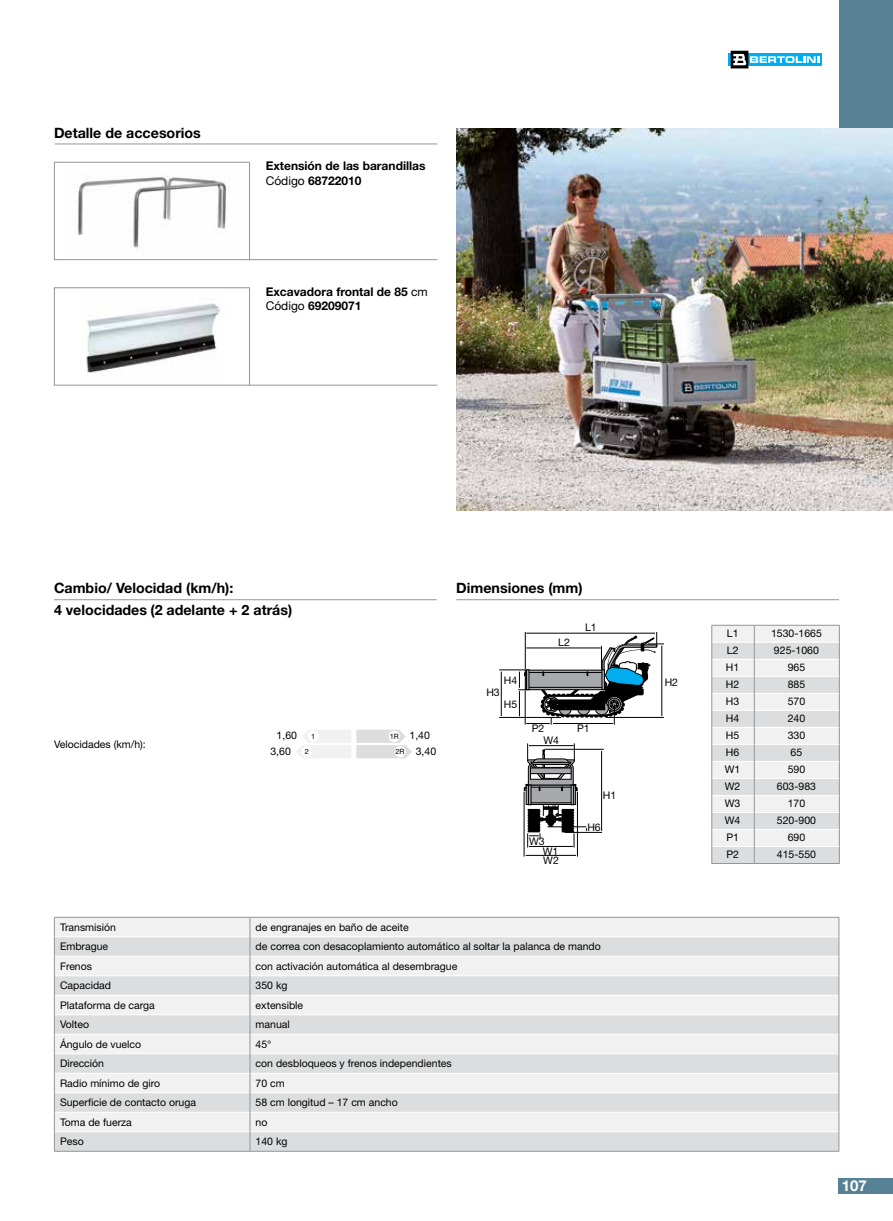
<style>
.page{position:relative;width:893px;height:1221px;background:#fff}
.page>*{position:absolute;margin:0;border:0;box-sizing:border-box;transform-origin:0 0}
.t1{font:700 15px "Helvetica Neue LT Std";color:#fff}
.t2{font:700 14.25px "Helvetica Neue LT Std";color:#000}
.t3{font:700 12px/14.4px "Helvetica Neue LT Std";color:#000}
.t4{font:10.5px/15.5px "Helvetica Neue LT Std";color:#000;text-align:center}
.t5{font:7.35px "Helvetica Neue LT Std";color:#000}
.s1{font-weight:400}
</style>
<div class="page">
<div style="left:839px;top:1178px;width:54px;height:15px;background:#578295"></div>
<svg style="left:728px;top:53px;width:94px;height:13px"></svg>
<svg style="left:733px;top:53px;width:13px;height:13px"></svg>
<div style="left:731px;top:51px;width:17px;height:17px;border:1px solid #000"></div>
<svg style="left:733px;top:54px;width:86px;height:11px"></svg>
<div style="left:839px;top:0;width:54px;height:128px;background:#578295"></div>
<div style="left:55px;top:917px;width:783px;height:19px;background:#f1f1f2"></div>
<svg style="left:55px;top:937px;width:783px;height:213px;fill:#dcddde"></svg>
<hr style="left:55px;top:955px;width:195px;height:1px;background:#fff">
<hr style="left:250px;top:955px;width:588px;height:1px;background:#fff">
<hr style="left:55px;top:975px;width:195px;height:1px;background:#fff">
<hr style="left:250px;top:975px;width:588px;height:1px;background:#fff">
<hr style="left:55px;top:994px;width:195px;height:1px;background:#fff">
<hr style="left:250px;top:994px;width:588px;height:1px;background:#fff">
<hr style="left:55px;top:1014px;width:195px;height:1px;background:#fff">
<hr style="left:250px;top:1014px;width:588px;height:1px;background:#fff">
<hr style="left:55px;top:1033px;width:195px;height:1px;background:#fff">
<hr style="left:250px;top:1033px;width:588px;height:1px;background:#fff">
<hr style="left:55px;top:1053px;width:195px;height:1px;background:#fff">
<hr style="left:250px;top:1053px;width:588px;height:1px;background:#fff">
<hr style="left:55px;top:1072px;width:195px;height:1px;background:#fff">
<hr style="left:250px;top:1072px;width:588px;height:1px;background:#fff">
<hr style="left:55px;top:1092px;width:195px;height:1px;background:#fff">
<hr style="left:250px;top:1092px;width:588px;height:1px;background:#fff">
<hr style="left:55px;top:1111px;width:195px;height:1px;background:#fff">
<hr style="left:250px;top:1111px;width:588px;height:1px;background:#fff">
<hr style="left:55px;top:1131px;width:195px;height:1px;background:#fff">
<hr style="left:250px;top:1131px;width:588px;height:1px;background:#fff">
<svg style="left:250px;top:917px;width:1px;height:233px"></svg>
<hr style="left:54px;top:1150px;width:196px;height:1px;background:#939598">
<hr style="left:250px;top:1150px;width:589px;height:1px;background:#939598">
<hr style="left:54px;top:916px;width:196px;height:1px;background:#939598">
<hr style="left:250px;top:916px;width:589px;height:1px;background:#939598">
<svg style="left:54px;top:917px;width:1px;height:233px"></svg>
<svg style="left:838px;top:917px;width:1px;height:233px"></svg>
<img style="left:456px;top:128px;width:437px;height:383px">
<hr style="left:249px;top:259px;width:188px;height:1px;background:#939598">
<div style="left:54px;top:287px;width:196px;height:98px;border:1px solid #939598"></div>
<hr style="left:55px;top:144px;width:382px;height:1px;background:#939598">
<hr style="left:249px;top:385px;width:188px;height:1px;background:#939598">
<hr style="left:456px;top:599px;width:383px;height:1px;background:#939598">
<hr style="left:54px;top:599px;width:383px;height:1px;background:#939598">
<hr style="left:711px;top:863px;width:43px;height:1px;background:#939598">
<hr style="left:754px;top:863px;width:86px;height:1px;background:#939598">
<svg style="left:711px;top:625px;width:129px;height:238px"></svg>
<svg style="left:499px;top:632px;width:165px;height:93px"></svg>
<hr style="left:548px;top:826px;width:38px;height:1px;background:#000">
<hr style="left:544px;top:749px;width:60px;height:1px;background:#000">
<hr style="left:564px;top:832px;width:38px;height:1px;background:#000">
<hr style="left:601px;top:751px;width:1px;height:79px;background:#000">
<div style="left:526px;top:785px;width:50px;height:19px;background:#a7a9ac"></div>
<div style="left:526px;top:785px;width:50px;height:19px;border:1px solid #000"></div>
<hr style="left:531px;top:802px;width:40px;height:1px;background:#000">
<div style="left:528px;top:784px;width:3px;height:20px;border:1px solid #000"></div>
<div style="left:571px;top:784px;width:3px;height:20px;border:1px solid #000"></div>
<hr style="left:526px;top:855px;width:50px;height:1px;background:#000">
<hr style="left:524px;top:791px;width:1px;height:65px;background:#000">
<hr style="left:577px;top:791px;width:1px;height:65px;background:#000">
<svg style="left:527px;top:803px;width:48px;height:44px"></svg>
<svg style="left:524px;top:743px;width:53px;height:47px"></svg>
<img style="left:86px;top:303px;width:134px;height:70px">
<svg style="left:296px;top:729px;width:116px;height:29px"></svg>
<div style="left:389px;top:730px;width:11px;height:12px;background:#fff;border-radius:50%"></div>
<div style="left:308px;top:730px;width:11px;height:12px;background:#fff;border-radius:50%"></div>
<div style="left:394px;top:746px;width:12px;height:11px;background:#fff;border-radius:50%"></div>
<div style="left:301px;top:746px;width:12px;height:11px;background:#fff;border-radius:50%"></div>
<img style="left:76px;top:175px;width:154px;height:74px">
<div style="left:54px;top:162px;width:196px;height:98px;border:1px solid #939598"></div>
<h2 class="t2" style="left:54px;top:124px;width:148px">Detalle de accesorios</h2>
<p class="t3" style="left:266px;top:159px;width:161px">Extensión de las barandillas<br><span class="s1">Código</span> 68722010</p>
<p class="t3" style="left:266px;top:284px;width:164px">Excavadora frontal de 85 <span class="s1">cm<br>Código</span> 69209071</p>
<h2 class="t2" style="left:54px;top:579px;width:181px">Cambio/ Velocidad (km/h):</h2>
<h2 class="t2" style="left:456px;top:579px;width:128px">Dimensiones (mm)</h2>
<h2 class="t2" style="left:54px;top:601px;width:240px">4 velocidades (2 adelante + 2 atrás)</h2>
<p class="t4" style="left:54px;top:736px;width:93px">Velocidades (km/h):</p>
<p class="t4" style="left:270px;top:727px;width:28px">1,60<br>3,60</p>
<p class="t4" style="left:410px;top:727px;width:28px">1,40<br>3,40</p>
<p class="t5" style="left:311px;top:731px;width:6px">1</p>
<p class="t5" style="left:390px;top:731px;width:11px">1R</p>
<p class="t5" style="left:305px;top:747px;width:6px">2</p>
<p class="t5" style="left:396px;top:747px;width:11px">2R</p>
<p class="t4" style="left:504px;top:672px;width:15px">H4</p>
<p class="t4" style="left:504px;top:696px;width:15px">H5</p>
<p class="t4" style="left:486px;top:684px;width:15px">H3</p>
<p class="t4" style="left:558px;top:634px;width:13px">L2</p>
<p class="t4" style="left:585px;top:619px;width:13px">L1</p>
<p class="t4" style="left:532px;top:720px;width:14px">P2</p>
<p class="t4" style="left:543px;top:732px;width:17px">W4</p>
<p class="t4" style="left:577px;top:720px;width:14px">P1</p>
<p class="t4" style="left:529px;top:833px;width:17px">W3</p>
<p class="t4" style="left:543px;top:843px;width:17px">W1</p>
<p class="t4" style="left:543px;top:852px;width:17px">W2</p>
<p class="t4" style="left:603px;top:787px;width:15px">H1</p>
<p class="t4" style="left:587px;top:819px;width:15px">H6</p>
<p class="t4" style="left:60px;top:919px;width:58px">Transmisión</p>
<p class="t4" style="left:256px;top:919px;width:155px">de engranajes en baño de aceite</p>
<p class="t4" style="left:60px;top:938px;width:50px">Embrague</p>
<p class="t4" style="left:256px;top:938px;width:347px">de correa con desacoplamiento automático al soltar la palanca de mando</p>
<p class="t4" style="left:60px;top:958px;width:34px">Frenos</p>
<p class="t4" style="left:256px;top:958px;width:203px">con activación automática al desembrague</p>
<p class="t4" style="left:60px;top:977px;width:53px">Capacidad</p>
<p class="t4" style="left:256px;top:977px;width:33px">350 kg</p>
<p class="t4" style="left:60px;top:997px;width:96px">Plataforma de carga</p>
<p class="t4" style="left:256px;top:997px;width:49px">extensible</p>
<p class="t4" style="left:60px;top:1016px;width:31px">Volteo</p>
<p class="t4" style="left:256px;top:1016px;width:36px">manual</p>
<p class="t4" style="left:60px;top:1036px;width:83px">Ángulo de vuelco</p>
<p class="t4" style="left:256px;top:1036px;width:17px">45°</p>
<p class="t4" style="left:60px;top:1055px;width:46px">Dirección</p>
<p class="t4" style="left:256px;top:1055px;width:198px">con desbloqueos y frenos independientes</p>
<p class="t4" style="left:60px;top:1075px;width:102px">Radio mínimo de giro</p>
<p class="t4" style="left:256px;top:1075px;width:31px">70 cm</p>
<p class="t4" style="left:60px;top:1094px;width:138px">Superficie de contacto oruga</p>
<p class="t4" style="left:256px;top:1094px;width:144px">58 cm longitud – 17 cm ancho</p>
<p class="t4" style="left:60px;top:1114px;width:73px">Toma de fuerza</p>
<p class="t4" style="left:256px;top:1114px;width:13px">no</p>
<p class="t4" style="left:60px;top:1133px;width:25px">Peso</p>
<p class="t4" style="left:256px;top:1133px;width:33px">140 kg</p>
<p class="t4" style="left:665px;top:674px;width:15px">H2</p>
<p class="t4" style="left:727px;top:625px;width:13px">L1</p>
<p class="t4" style="left:771px;top:625px;width:52px">1530-1665</p>
<p class="t4" style="left:727px;top:642px;width:13px">L2</p>
<p class="t4" style="left:774px;top:642px;width:46px">925-1060</p>
<p class="t4" style="left:726px;top:659px;width:15px">H1</p>
<p class="t4" style="left:788px;top:659px;width:19px">965</p>
<p class="t4" style="left:726px;top:676px;width:15px">H2</p>
<p class="t4" style="left:788px;top:676px;width:19px">885</p>
<p class="t4" style="left:726px;top:693px;width:15px">H3</p>
<p class="t4" style="left:788px;top:693px;width:19px">570</p>
<p class="t4" style="left:726px;top:710px;width:15px">H4</p>
<p class="t4" style="left:788px;top:710px;width:19px">240</p>
<p class="t4" style="left:726px;top:727px;width:15px">H5</p>
<p class="t4" style="left:788px;top:727px;width:19px">330</p>
<p class="t4" style="left:726px;top:744px;width:15px">H6</p>
<p class="t4" style="left:791px;top:744px;width:13px">65</p>
<p class="t4" style="left:725px;top:761px;width:17px">W1</p>
<p class="t4" style="left:788px;top:761px;width:19px">590</p>
<p class="t4" style="left:725px;top:778px;width:17px">W2</p>
<p class="t4" style="left:777px;top:778px;width:41px">603-983</p>
<p class="t4" style="left:725px;top:795px;width:17px">W3</p>
<p class="t4" style="left:788px;top:795px;width:19px">170</p>
<p class="t4" style="left:725px;top:812px;width:17px">W4</p>
<p class="t4" style="left:777px;top:812px;width:41px">520-900</p>
<p class="t4" style="left:726px;top:829px;width:14px">P1</p>
<p class="t4" style="left:788px;top:829px;width:19px">690</p>
<p class="t4" style="left:726px;top:846px;width:14px">P2</p>
<p class="t4" style="left:777px;top:846px;width:41px">415-550</p>
<h1 class="t1" style="left:842px;top:1176px;width:27px">107</h1>
</div>
